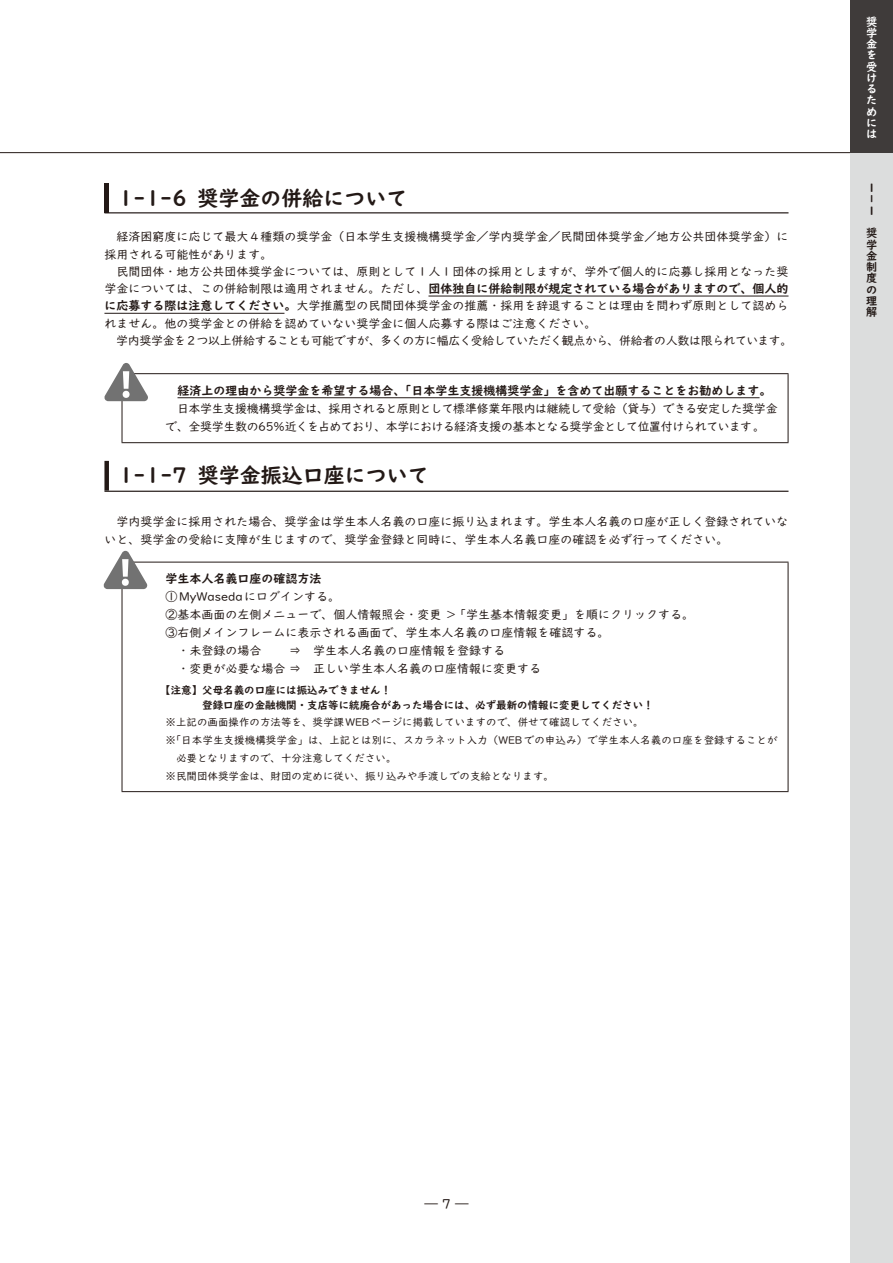
<style>
.page{position:relative;width:893px;height:1263px;background:#fff}
.page>*{position:absolute;margin:0;border:0;box-sizing:border-box;transform-origin:0 0}
.t1{font:700 21px "UD Digi Kyokasho Pro N";color:#231916}
.t2{font:700 16.8px "UD Digi Kyokasho Pro N";color:#231916;scale:.67 1}
.t3{font:13.5px "UD Digi Kyokasho Pro N";color:#231916}
.t4{font:12px/17.2px "UD Digi Kyokasho Pro N";color:#231916}
.t5{font:12px/18px "UD Digi Kyokasho Pro N";letter-spacing:-.04em;color:#231916}
.t6{font:700 12px "UD Digi Kyokasho Pro N";color:#231916}
.t7{font:12px "UD Digi Kyokasho Pro N";letter-spacing:-.045em;color:#231916}
.t8{font:700 11.25px/11.2px "UD Digi Kyokasho Pro N";color:#fff}
.t9{font:700 11.25px/11.2px "UD Digi Kyokasho Pro N";color:#231916}
.t10{font:10.5px "UD Digi Kyokasho Pro N";color:#231916}
.t11{font:700 10.5px/14.2px "UD Digi Kyokasho Pro N";color:#231916}
.s1{font-weight:700}
.s2{font-weight:400}
</style>
<div class="page">
<hr style="left:0;top:152px;width:851px;height:1px;background:#231916">
<hr style="left:428px;top:296px;width:360px;height:1px;background:#231916">
<hr style="left:104px;top:313px;width:180px;height:1px;background:#231916">
<div style="left:104px;top:461px;width:5px;height:30px;background:#231916"></div>
<hr style="left:104px;top:491px;width:684px;height:1px;background:#231916">
<div style="left:104px;top:183px;width:5px;height:30px;background:#231916"></div>
<hr style="left:109px;top:212px;width:679px;height:1px;background:#231916">
<hr style="left:122px;top:373px;width:666px;height:1px;background:#231916">
<hr style="left:122px;top:374px;width:1px;height:68px;background:#231916">
<hr style="left:788px;top:374px;width:1px;height:68px;background:#231916">
<hr style="left:122px;top:442px;width:666px;height:1px;background:#231916">
<hr style="left:178px;top:397px;width:582px;height:1px;background:#231916">
<hr style="left:122px;top:562px;width:666px;height:1px;background:#231916">
<hr style="left:122px;top:562px;width:1px;height:229px;background:#231916">
<hr style="left:788px;top:562px;width:1px;height:229px;background:#231916">
<hr style="left:122px;top:791px;width:666px;height:1px;background:#231916">
<svg style="left:104px;top:363px;width:44px;height:38px"></svg>
<svg style="left:104px;top:551px;width:43px;height:38px"></svg>
<div style="left:850px;top:0;width:43px;height:153px;background:#3f3b3a"></div>
<div style="left:850px;top:153px;width:43px;height:1110px;background:#dcdddd"></div>
<h1 class="t1" style="left:119px;top:181px;width:290px">1-1-6 奨学金の併給について</h1>
<p class="t4" style="left:104px;top:228px;width:686px">　経済困窮度に応じて最大４種類の奨学金（日本学生支援機構奨学金／学内奨学金／民間団体奨学金／地方公共団体奨学金）に採用される可能性があります。<br>　民間団体・地方公共団体奨学金については、原則として１人１団体の採用としますが、学外で個人的に応募し採用となった奨学金については、この併給制限は適用されません。ただし、<span class="s1">団体独自に併給制限が規定されている場合がありますので、個人的に応募する際は注意してください。</span>大学推薦型の民間団体奨学金の推薦・採用を辞退することは理由を問わず原則として認められません。他の奨学金との併給を認めていない奨学金に個人応募する際はご注意ください。</p>
<p class="t7" style="left:116px;top:330px;width:678px">学内奨学金を２つ以上併給することも可能ですが、多くの方に幅広く受給していただく観点から、併給者の人数は限られています。</p>
<p class="t6" style="left:178px;top:380px;width:595px">経済上の理由から奨学金を希望する場合、「日本学生支援機構奨学金」を含めて出願することをお勧めします。</p>
<p class="t5" style="left:165px;top:399px;width:614px;text-indent:12px">日本学生支援機構奨学金は、採用されると原則として標準修業年限内は継続して受給（貸与）できる安定した奨学金で、全奨学生数の65％近くを占めており、本学における経済支援の基本となる奨学金として位置付けられています｡</p>
<h1 class="t1" style="left:119px;top:457px;width:311px">1-1-7 奨学金振込口座について</h1>
<p class="t4" style="left:104px;top:512px;width:686px;line-height:18px">　学内奨学金に採用された場合、奨学金は学生本人名義の口座に振り込まれます。学生本人名義の口座が正しく登録されていないと、奨学金の受給に支障が生じますので、奨学金登録と同時に、学生本人名義口座の確認を必ず行ってください。</p>
<p class="t6" style="left:166px;top:569px;width:157px">学生本人名義口座の確認方法</p>
<p class="t4" style="left:166px;top:587px;width:530px;line-height:18px">①MyWasedaにログインする。<br>②基本画面の左側メニューで、個人情報照会・変更＞「学生基本情報変更」を順にクリックする。③右側メインフレームに表示される画面で、学生本人名義の口座情報を確認する。<br>　・未登録の場合　　 ⇒　学生本人名義の口座情報を登録する<br>　・変更が必要な場合 ⇒　正しい学生本人名義の口座情報に変更する</p>
<p class="t11" style="left:166px;top:683px;width:490px;text-indent:-5px">【注意】父母名義の口座には振込みできません！<br><span class="s2">　　　</span>登録口座の金融機関・支店等に統廃合があった場合には、必ず最新の情報に変更してください！</p>
<p class="t10" style="left:166px;top:713px;width:480px">※上記の画面操作の方法等を、奨学課WEBページに掲載していますので、併せて確認してください。</p>
<p class="t10" style="left:166px;top:731px;width:614px">※「日本学生支援機構奨学金」は、上記とは別に、スカラネット入力（WEBでの申込み）で学生本人名義の口座を登録することが</p>
<p class="t10" style="left:176px;top:749px;width:222px">必要となりますので、十分注意してください。</p>
<p class="t10" style="left:166px;top:767px;width:390px">※民間団体奨学金は、財団の定めに従い、振り込みや手渡しでの支給となります。</p>
<p class="t8" style="left:866px;top:15px;width:12px">奨学金を受けるためには</p>
<p class="t9" style="left:866px;top:182px;width:8px">１</p>
<h2 class="t2" style="left:866px;top:185px;width:11px">︲</h2>
<p class="t9" style="left:866px;top:199px;width:12px;line-height:22.5px">１奨</p>
<p class="t9" style="left:866px;top:239px;width:12px;text-align:justify">学金制度の理解</p>
<p class="t3" style="left:424px;top:1193px;width:46px">―7―</p>
</div>
